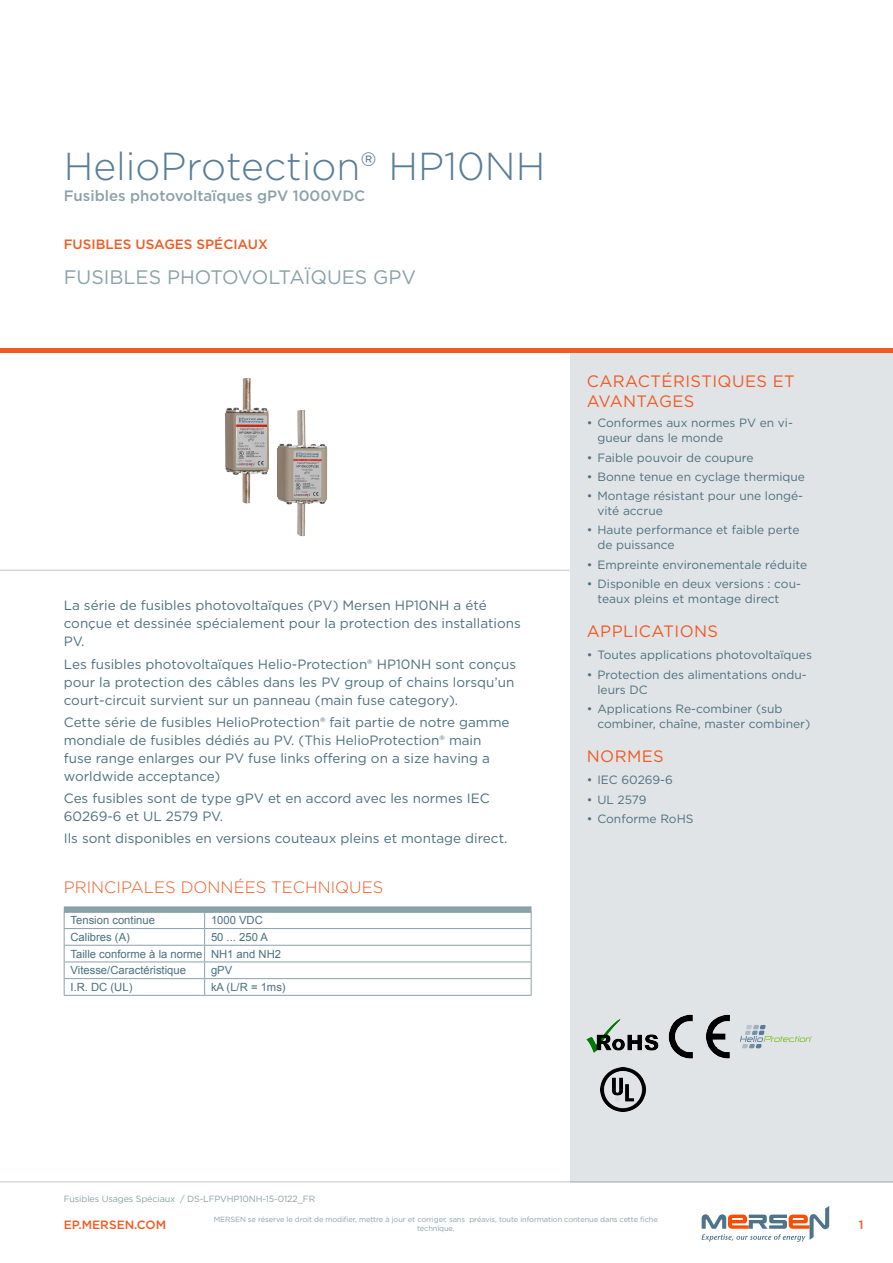
<style>
.page{position:relative;width:893px;height:1263px;background:#fff}
.page>*{position:absolute;margin:0;border:0;box-sizing:border-box;transform-origin:0 0}
.t1{font:300 39px "Gotham";color:#587d98}
.t2{font:19.5px "Gotham";color:#8ba1a9}
.t3{font:16.5px/19.8px "Gotham";letter-spacing:.025em;color:#f15a22}
.t4{font:300 16.5px "Gotham";color:#f15a22}
.t5{font:500 15px "Gotham";color:#8ba1a9}
.t6{font:13.5px/18px "Gotham";color:#4c7080}
.t7{font:500 13.5px "Gotham";color:#f15a22}
.t8{font:12px/15px "Gotham";color:#4c7080}
.t9{font:500 12px "Gotham";color:#f15a22}
.t10{font:11.25px/16.6px "Arial";color:#4c7080}
.t11{font:9px "Gotham";letter-spacing:-.015em;color:#8ba1a9}
.t12{font:7.5px/9px "Gotham";letter-spacing:-.015em;color:#8ba1a9;text-align:center}
</style>
<div class="page">
<hr style="left:0;top:1181px;width:893px;height:1px;background:#bec8cd">
<div style="left:570px;top:353px;width:323px;height:829px;background:#e1e4e7"></div>
<hr style="left:0;top:349px;width:893px;height:4px;background:#f15a22">
<hr style="left:0;top:570px;width:570px;height:1px;background:#bec8cd">
<svg style="left:702px;top:1206px;width:127px;height:36px"></svg>
<div style="left:64px;top:906px;width:467px;height:7px;background:#8ba1a9"></div>
<hr style="left:64px;top:928px;width:141px;height:1px;background:#8ba1a9">
<hr style="left:205px;top:928px;width:326px;height:1px;background:#8ba1a9">
<hr style="left:64px;top:945px;width:141px;height:1px;background:#8ba1a9">
<hr style="left:205px;top:945px;width:326px;height:1px;background:#8ba1a9">
<hr style="left:64px;top:961px;width:141px;height:1px;background:#8ba1a9">
<hr style="left:205px;top:961px;width:326px;height:1px;background:#8ba1a9">
<hr style="left:64px;top:978px;width:141px;height:1px;background:#8ba1a9">
<svg style="left:64px;top:913px;width:1px;height:82px"></svg>
<hr style="left:64px;top:995px;width:141px;height:1px;background:#8ba1a9">
<hr style="left:205px;top:978px;width:326px;height:1px;background:#8ba1a9">
<svg style="left:204px;top:913px;width:1px;height:82px"></svg>
<svg style="left:531px;top:912px;width:1px;height:83px"></svg>
<hr style="left:205px;top:995px;width:326px;height:1px;background:#8ba1a9">
<img style="left:225px;top:378px;width:103px;height:159px">
<img style="left:587px;top:1020px;width:72px;height:33px">
<svg style="left:740px;top:1025px;width:72px;height:23px"></svg>
<img style="left:669px;top:1014px;width:61px;height:45px">
<img style="left:601px;top:1067px;width:44px;height:45px">
<h1 class="t1" style="left:64px;top:142px;width:483px">HelioProtection® HP10NH</h1>
<p class="t5" style="left:64px;top:186px;width:303px">Fusibles photovoltaïques gPV 1000VDC</p>
<p class="t7" style="left:64px;top:235px;width:206px">FUSIBLES USAGES SPÉCIAUX</p>
<h2 class="t2" style="left:64px;top:264px;width:354px">FUSIBLES PHOTOVOLTAÏQUES GPV</h2>
<p class="t6" style="left:64px;top:596px;width:459px">La série de fusibles photovoltaïques (PV) Mersen HP10NH a été conçue et dessinée spécialement pour la protection des installations<br>PV.</p>
<p class="t6" style="left:64px;top:655px;width:454px;text-align:justify">Les fusibles photovoltaïques Helio-Protection® HP10NH sont conçus pour la protection des câbles dans les PV group of chains lorsqu’un court-circuit survient sur un panneau (main fuse category).</p>
<p class="t6" style="left:64px;top:713px;width:447px">Cette série de fusibles HelioProtection® fait partie de notre gamme mondiale de fusibles dédiés au PV. (This HelioProtection® main fuse range enlarges our PV fuse links offering on a size having a worldwide acceptance)</p>
<p class="t6" style="left:64px;top:789px;width:427px">Ces fusibles sont de type gPV et en accord avec les normes IEC<br>60269-6 et UL 2579 PV.</p>
<p class="t6" style="left:64px;top:829px;width:445px">Ils sont disponibles en versions couteaux pleins et montage direct.</p>
<p class="t4" style="left:64px;top:876px;width:321px">PRINCIPALES DONNÉES TECHNIQUES</p>
<p class="t10" style="left:71px;top:912px;width:86px">Tension continue</p>
<p class="t10" style="left:211px;top:912px;width:53px">1000 VDC</p>
<p class="t10" style="left:71px;top:929px;width:61px">Calibres (A)</p>
<p class="t10" style="left:71px;top:929px;width:212px;text-indent:140px">50 ... 250 A<br>Taille conforme à la norme NH1 and NH2<br>Vitesse/Caractéristique</p>
<p class="t10" style="left:211px;top:962px;width:23px">gPV</p>
<p class="t10" style="left:71px;top:979px;width:63px">I.R. DC (UL)</p>
<p class="t10" style="left:211px;top:979px;width:76px">kA (L/R = 1ms)</p>
<p class="t3" style="left:587px;top:371px;width:209px">CARACTÉRISTIQUES ET<br>AVANTAGES</p>
<p class="t8" style="left:597px;top:415px;width:197px;text-indent:-11px">• Conformes aux normes PV en vi&shy;gueur dans le monde</p>
<p class="t8" style="left:587px;top:450px;width:168px">• Faible pouvoir de coupure</p>
<p class="t8" style="left:587px;top:469px;width:220px">• Bonne tenue en cyclage thermique</p>
<p class="t8" style="left:597px;top:488px;width:207px;text-indent:-11px">• Montage résistant pour une longé&shy;vité accrue</p>
<p class="t8" style="left:597px;top:522px;width:204px;text-indent:-11px">• Haute performance et faible perte de puissance</p>
<p class="t8" style="left:587px;top:557px;width:222px">• Empreinte environementale réduite</p>
<p class="t8" style="left:597px;top:576px;width:205px;text-indent:-11px">• Disponible en deux versions : cou&shy;teaux pleins et montage direct</p>
<p class="t3" style="left:587px;top:621px;width:133px">APPLICATIONS</p>
<p class="t8" style="left:587px;top:647px;width:227px">• Toutes applications photovoltaïques</p>
<p class="t8" style="left:597px;top:667px;width:211px;text-indent:-11px">• Protection des alimentations ondu&shy;leurs DC</p>
<p class="t8" style="left:597px;top:701px;width:214px;text-indent:-11px">• Applications Re-combiner (sub combiner, chaîne, master combiner)</p>
<p class="t3" style="left:587px;top:746px;width:78px">NORMES</p>
<p class="t8" style="left:587px;top:772px;width:88px">• IEC 60269-6</p>
<p class="t8" style="left:587px;top:791px;width:61px">• UL 2579</p>
<p class="t8" style="left:587px;top:811px;width:108px">• Conforme RoHS</p>
<p class="t11" style="left:64px;top:1193px;width:253px">Fusibles Usages Spéciaux / DS-LFPVHP10NH-15-0122_FR</p>
<p class="t9" style="left:64px;top:1217px;width:104px">EP.MERSEN.COM</p>
<p class="t9" style="left:859px;top:1217px;width:6px">1</p>
<p class="t12" style="left:214px;top:1215px;width:446px">MERSEN se réserve le droit de modifier, mettre à jour et corriger, sans préavis, toute information contenue dans cette fiche technique.</p>
</div>
